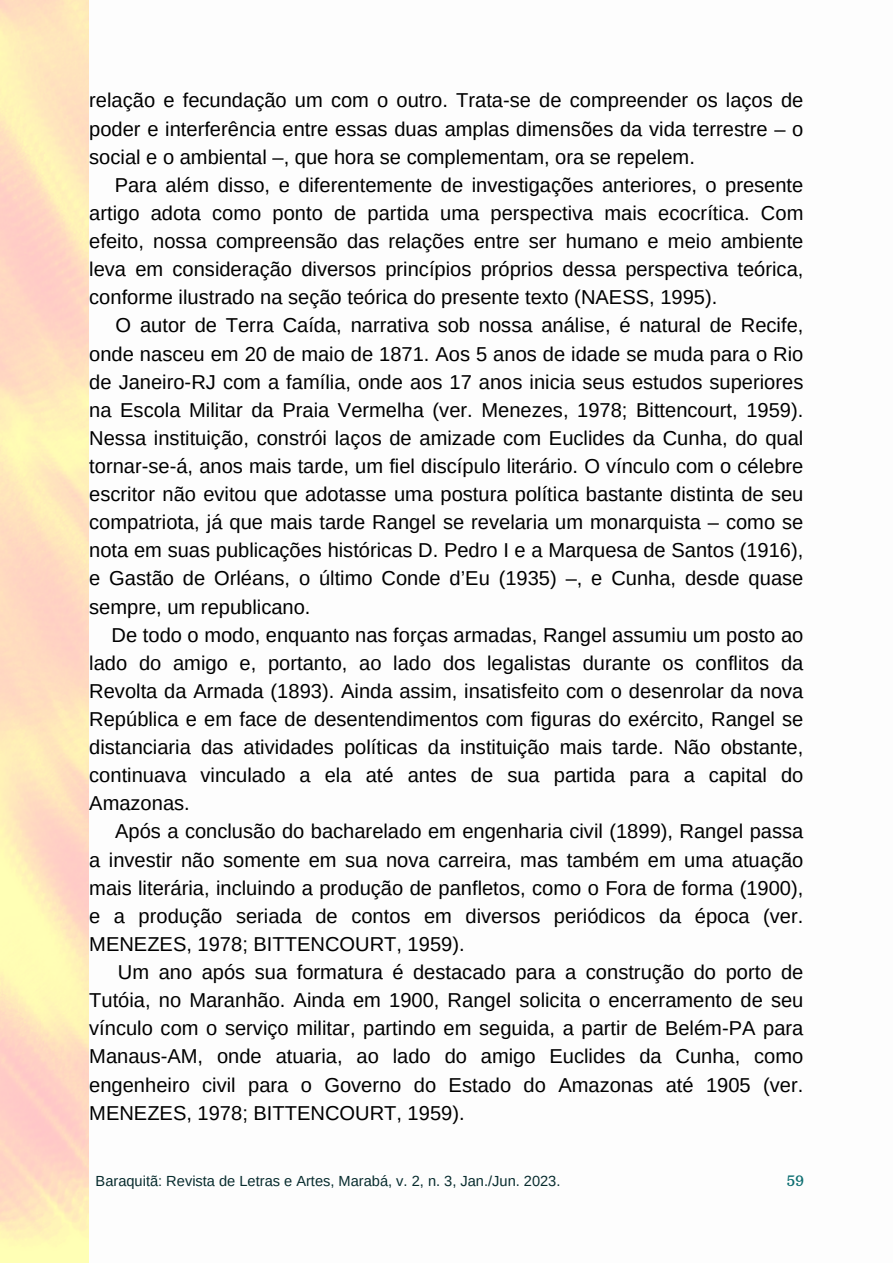
<style>
.page{position:relative;width:893px;height:1264px;background:#fff}
.page>*{position:absolute;margin:0;border:0;box-sizing:border-box;transform-origin:0 0}
.t1{font:20.1px/28px "Arimo";color:#000;text-align:justify}
.t2{font:14.55px "Arimo";color:#082c2e}
.t3{font:14.55px "Arbutus Slab";color:#0d6e71}
</style>
<div class="page">
<p class="t1" style="left:89px;top:86px;width:715px">relação e fecundação um com o outro. Trata-se de compreender os laços de poder e interferência entre essas duas amplas dimensões da vida terrestre – o social e o ambiental –, que hora se complementam, ora se repelem.</p>
<p class="t1" style="left:89px;top:171px;width:715px;text-indent:25px">Para além disso, e diferentemente de investigações anteriores, o presente artigo adota como ponto de partida uma perspectiva mais ecocrítica. Com efeito, nossa compreensão das relações entre ser humano e meio ambiente leva em consideração diversos princípios próprios dessa perspectiva teórica, conforme ilustrado na seção teórica do presente texto (NAESS, 1995).</p>
<p class="t1" style="left:89px;top:311px;width:715px;text-indent:26px">O autor de Terra Caída, narrativa sob nossa análise, é natural de Recife, onde nasceu em 20 de maio de 1871. Aos 5 anos de idade se muda para o Rio de Janeiro-RJ com a família, onde aos 17 anos inicia seus estudos superiores na Escola Militar da Praia Vermelha (ver. Menezes, 1978; Bittencourt, 1959).<br>Nessa instituição, constrói laços de amizade com Euclides da Cunha, do qual tornar-se-á, anos mais tarde, um fiel discípulo literário. O vínculo com o célebre escritor não evitou que adotasse uma postura política bastante distinta de seu compatriota, já que mais tarde Rangel se revelaria um monarquista – como se nota em suas publicações históricas D. Pedro I e a Marquesa de Santos (1916), e Gastão de Orléans, o último Conde d’Eu (1935) –, e Cunha, desde quase sempre, um republicano.</p>
<p class="t1" style="left:89px;top:620px;width:715px;text-indent:22px">De todo o modo, enquanto nas forças armadas, Rangel assumiu um posto ao lado do amigo e, portanto, ao lado dos legalistas durante os conflitos da Revolta da Armada (1893). Ainda assim, insatisfeito com o desenrolar da nova República e em face de desentendimentos com figuras do exército, Rangel se distanciaria das atividades políticas da instituição mais tarde. Não obstante, continuava vinculado a ela até antes de sua partida para a capital do Amazonas.</p>
<p class="t1" style="left:89px;top:817px;width:715px;text-indent:26px">Após a conclusão do bacharelado em engenharia civil (1899), Rangel passa a investir não somente em sua nova carreira, mas também em uma atuação mais literária, incluindo a produção de panfletos, como o Fora de forma (1900), e a produção seriada de contos em diversos periódicos da época (ver.<br>MENEZES, 1978; BITTENCOURT, 1959).</p>
<p class="t1" style="left:89px;top:958px;width:715px;text-indent:29px">Um ano após sua formatura é destacado para a construção do porto de Tutóia, no Maranhão. Ainda em 1900, Rangel solicita o encerramento de seu vínculo com o serviço militar, partindo em seguida, a partir de Belém-PA para Manaus-AM, onde atuaria, ao lado do amigo Euclides da Cunha, como engenheiro civil para o Governo do Estado do Amazonas até 1905 (ver.<br>MENEZES, 1978; BITTENCOURT, 1959).</p>
<p class="t2" style="left:96px;top:1173px;width:466px">Baraquitã: Revista de Letras e Artes, Marabá, v. 2, n. 3, Jan./Jun. 2023.</p>
<p class="t3" style="left:786px;top:1171px;width:19px">59</p>
</div>
